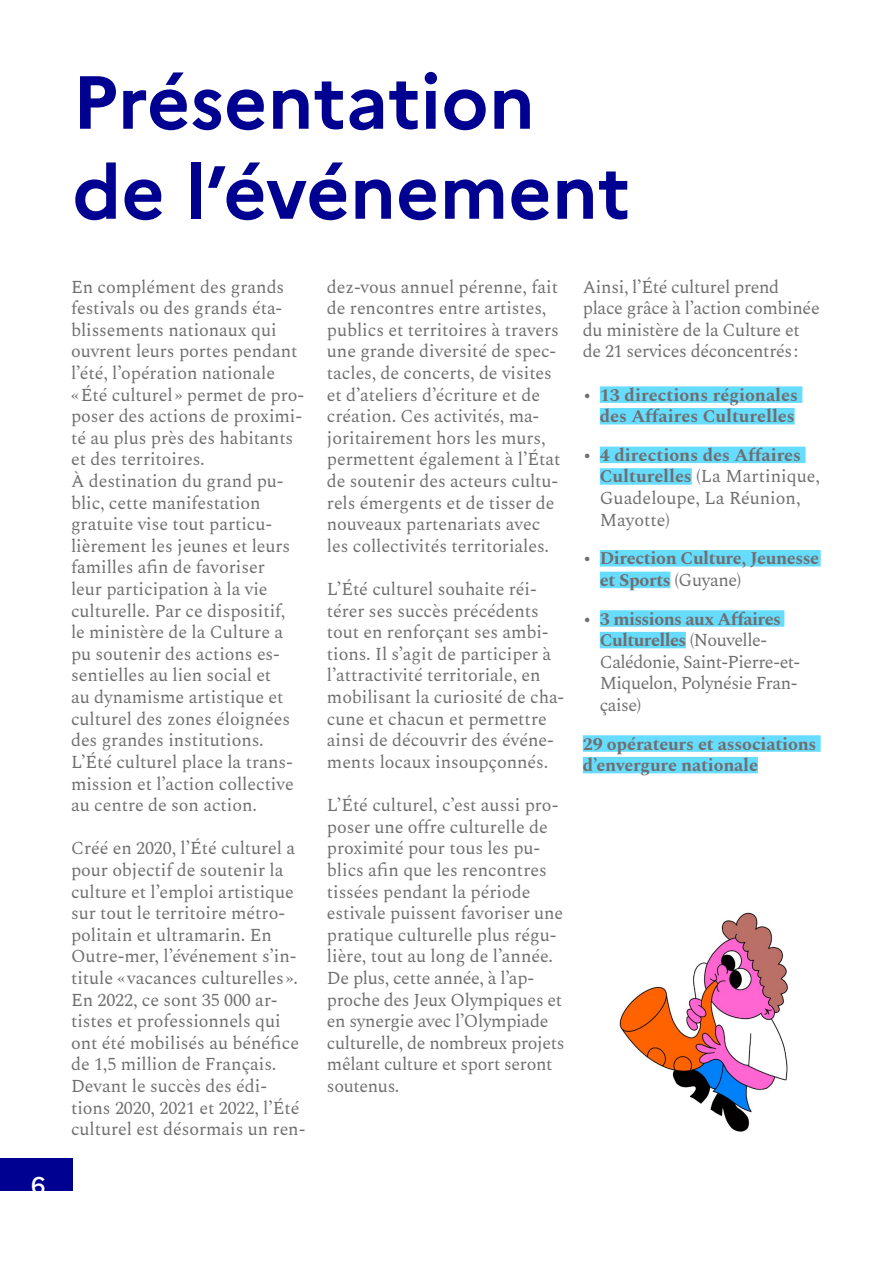
<style>
.page{position:relative;width:893px;height:1263px;background:#fff}
.page>*{position:absolute;margin:0;border:0;box-sizing:border-box;transform-origin:0 0}
.t1{font:700 75px "Marianne";color:#000091}
.t2{font:500 24px "Marianne";color:#fff}
.t3{font:18px/21.6px "Spectral";letter-spacing:-.005em;color:#706f6f}
.t4{font:700 18px/21.6px "Spectral";letter-spacing:-.01em;color:#706f6f}
.t5{font:18px/21.6px "Spectral";letter-spacing:-.03em;color:#706f6f}
.s1{font-weight:700}
.s2{font-weight:400}
</style>
<div class="page">
<div style="left:0;top:1158px;width:72px;height:33px;background:#000091"></div>
<img style="left:619px;top:912px;width:169px;height:220px">
<div style="left:600px;top:386px;width:202px;height:17px;background:#6df"></div>
<div style="left:600px;top:408px;width:195px;height:16px;background:#6df"></div>
<div style="left:600px;top:447px;width:206px;height:16px;background:#6df"></div>
<div style="left:600px;top:468px;width:92px;height:17px;background:#6df"></div>
<div style="left:600px;top:550px;width:221px;height:16px;background:#6df"></div>
<div style="left:600px;top:572px;width:70px;height:16px;background:#6df"></div>
<div style="left:600px;top:610px;width:184px;height:17px;background:#6df"></div>
<div style="left:600px;top:632px;width:86px;height:16px;background:#6df"></div>
<div style="left:583px;top:735px;width:238px;height:17px;background:#6df"></div>
<div style="left:583px;top:757px;width:175px;height:16px;background:#6df"></div>
<h2 class="t2" style="left:31px;top:1170px;width:16px">6</h2>
<p class="t1" style="left:72px;top:56px;width:464px">Présentation</p>
<p class="t1" style="left:72px;top:146px;width:559px">de l’événement</p>
<p class="t3" style="left:71px;top:275px;width:235px">En complément des grands festivals ou des grands éta&shy;blissements nationaux qui ouvrent leurs portes pendant l’été, l’opération nationale<br>« Été culturel » permet de pro&shy;poser des actions de proximi&shy;té au plus près des habitants et des territoires.<br>À destination du grand pu&shy;blic, cette manifestation gratuite vise tout particu&shy;lièrement les jeunes et leurs familles afin de favoriser<br>leur participation à la vie culturelle. Par ce dispositif,<br>le ministère de la Culture a pu soutenir des actions es&shy;sentielles au lien social et<br>au dynamisme artistique et culturel des zones éloignées des grandes institutions.</p>
<p class="t3" style="left:71px;top:750px;width:224px;text-align:justify">L’Été culturel place la trans&shy;mission et l’action collective au centre de son action.</p>
<p class="t3" style="left:71px;top:836px;width:236px">Créé en 2020, l’Été culturel a pour objectif de soutenir la culture et l’emploi artistique sur tout le territoire métro&shy;politain et ultramarin. En<br>Outre-mer, l’événement s’in&shy;titule « vacances culturelles ».<br>En 2022, ce sont 35 000 ar&shy;tistes et professionnels qui ont été mobilisés au bénéfice de 1,5 million de Français.<br>Devant le succès des édi&shy;tions 2020, 2021 et 2022, l’Été culturel est désormais un ren-</p>
<p class="t3" style="left:327px;top:275px;width:235px">dez-vous annuel pérenne, fait de rencontres entre artistes, publics et territoires à travers une grande diversité de spec&shy;tacles, de concerts, de visites et d’ateliers d’écriture et de création. Ces activités, ma&shy;joritairement hors les murs, permettent également à l’État de soutenir des acteurs cultu&shy;rels émergents et de tisser de nouveaux partenariats avec les collectivités territoriales.</p>
<p class="t3" style="left:327px;top:577px;width:239px">L’Été culturel souhaite réi&shy;térer ses succès précédents tout en renforçant ses ambi&shy;tions. Il s’agit de participer à l’attractivité territoriale, en mobilisant la curiosité de cha&shy;cune et chacun et permettre ainsi de découvrir des événe&shy;ments locaux insoupçonnés.</p>
<p class="t3" style="left:327px;top:793px;width:239px">L’Été culturel, c’est aussi pro&shy;poser une offre culturelle de proximité pour tous les pu&shy;blics afin que les rencontres tissées pendant la période estivale puissent favoriser une pratique culturelle plus régu&shy;lière, tout au long de l’année.<br>De plus, cette année, à l’ap&shy;proche des Jeux Olympiques et en synergie avec l’Olympiade culturelle, de nombreux projets mêlant culture et sport seront soutenus.</p>
<p class="t3" style="left:583px;top:275px;width:238px">Ainsi, l’Été culturel prend place grâce à l’action combinée du ministère de la Culture et de 21 services déconcentrés :</p>
<p class="t4" style="left:583px;top:383px;width:217px;text-align:right">• 13 directions régionales des Affaires Culturelles</p>
<p class="t3" style="left:600px;top:443px;width:222px;text-indent:-17px"><span class="s1">• 4 directions des Affaires<br>Culturelles</span> (La Martinique,<br>Guadeloupe, La Réunion,<br>Mayotte)</p>
<p class="t4" style="left:600px;top:546px;width:221px;text-indent:-17px">• Direction Culture, Jeunesse et Sports <span class="s2">(Guyane)</span></p>
<p class="t5" style="left:600px;top:606px;width:202px;text-indent:-17px"><span class="s1">• 3 missions aux Affaires<br>Culturelles</span> (Nouvelle-<br>Calédonie, Saint-Pierre-et-<br>Miquelon, Polynésie Fran&shy;çaise)</p>
<p class="t4" style="left:583px;top:731px;width:235px">29 opérateurs et associations d’envergure nationale</p>
</div>
